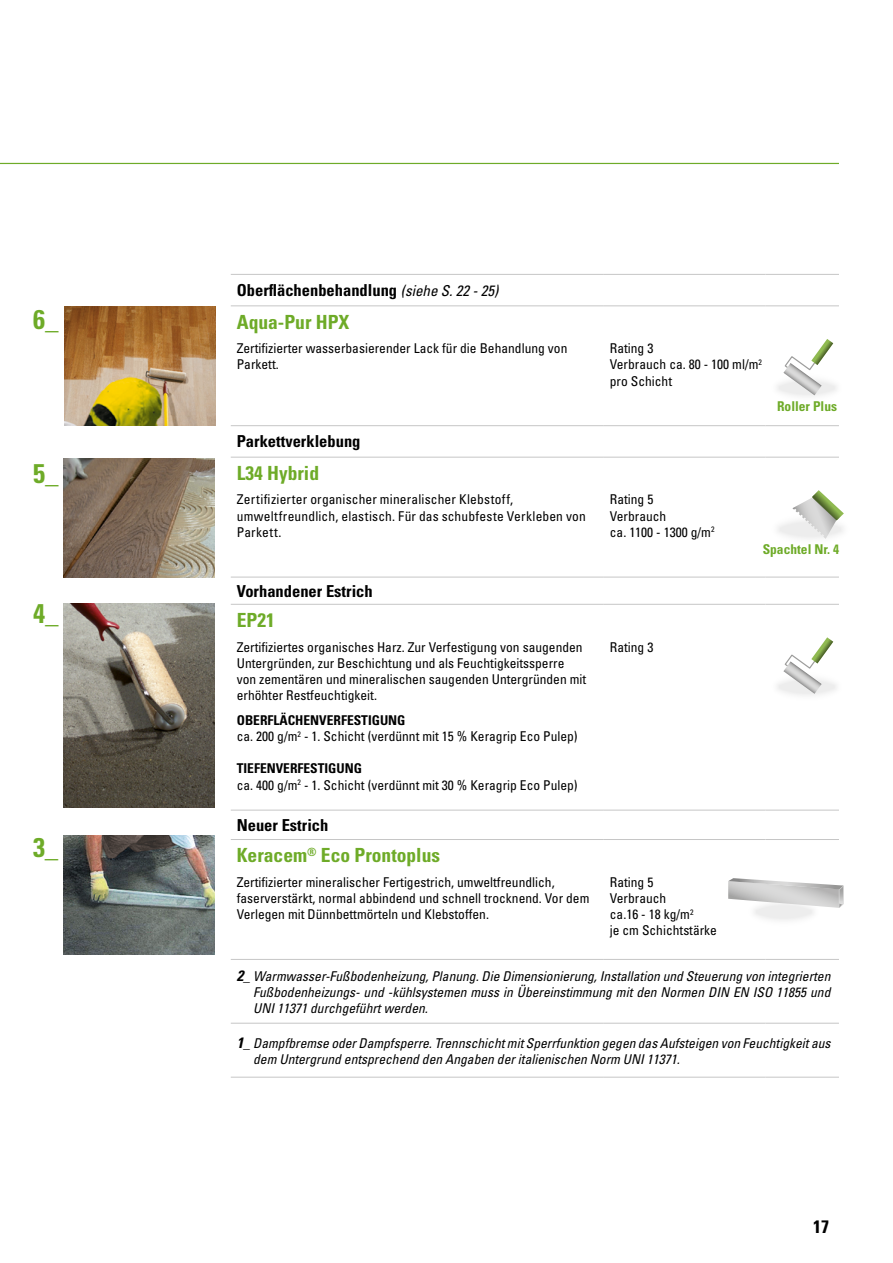
<style>
.page{position:relative;width:893px;height:1263px;background:#fff}
.page>*{position:absolute;margin:0;border:0;box-sizing:border-box;transform-origin:0 0}
.t1{font:700 condensed 27px "Univers LT Std";color:#6eab28}
.t2{font:700 condensed 19.5px "Univers LT Std";color:#6eab28}
.t3{font:700 condensed 18px "Univers LT Std";color:#000}
.t4{font:700 condensed 16.5px "Univers LT Std";color:#000}
.t5{font:condensed 13.5px/16.2px "Univers LT Std";color:#000}
.t6{font:italic condensed 13.5px/16.2px "Univers LT Std";color:#000;text-align:justify}
.t7{font:700 condensed 13.5px "Univers LT Std";color:#6eab28}
.s1{font-weight:400;font-style:italic;font-size:15px}
.s2{font-weight:700}
.s3{font-weight:700;font-size:15px}
</style>
<div class="page">
<hr style="left:0;top:163px;width:839px;height:1px;background:#6eab28">
<hr style="left:231px;top:274px;width:373px;height:1px;background:#c6c6c6">
<hr style="left:604px;top:274px;width:161px;height:1px;background:#c6c6c6">
<hr style="left:765px;top:274px;width:74px;height:1px;background:#c6c6c6">
<hr style="left:231px;top:305px;width:373px;height:1px;background:#c6c6c6">
<hr style="left:604px;top:305px;width:161px;height:1px;background:#c6c6c6">
<hr style="left:765px;top:305px;width:74px;height:1px;background:#c6c6c6">
<hr style="left:231px;top:425px;width:373px;height:1px;background:#c6c6c6">
<hr style="left:231px;top:457px;width:373px;height:1px;background:#c6c6c6">
<hr style="left:604px;top:425px;width:161px;height:1px;background:#c6c6c6">
<hr style="left:604px;top:457px;width:161px;height:1px;background:#c6c6c6">
<hr style="left:765px;top:425px;width:74px;height:1px;background:#c6c6c6">
<hr style="left:765px;top:457px;width:74px;height:1px;background:#c6c6c6">
<hr style="left:231px;top:577px;width:373px;height:1px;background:#c6c6c6">
<hr style="left:231px;top:604px;width:373px;height:1px;background:#c6c6c6">
<hr style="left:604px;top:577px;width:161px;height:1px;background:#c6c6c6">
<hr style="left:604px;top:604px;width:161px;height:1px;background:#c6c6c6">
<hr style="left:765px;top:577px;width:74px;height:1px;background:#c6c6c6">
<hr style="left:765px;top:604px;width:74px;height:1px;background:#c6c6c6">
<hr style="left:231px;top:810px;width:373px;height:1px;background:#c6c6c6">
<hr style="left:231px;top:839px;width:373px;height:1px;background:#c6c6c6">
<hr style="left:604px;top:810px;width:161px;height:1px;background:#c6c6c6">
<hr style="left:604px;top:839px;width:161px;height:1px;background:#c6c6c6">
<hr style="left:765px;top:810px;width:74px;height:1px;background:#c6c6c6">
<hr style="left:765px;top:839px;width:74px;height:1px;background:#c6c6c6">
<hr style="left:231px;top:959px;width:373px;height:1px;background:#c6c6c6">
<hr style="left:604px;top:959px;width:161px;height:1px;background:#c6c6c6">
<hr style="left:231px;top:1023px;width:373px;height:1px;background:#c6c6c6">
<hr style="left:604px;top:1023px;width:161px;height:1px;background:#c6c6c6">
<hr style="left:765px;top:1023px;width:74px;height:1px;background:#c6c6c6">
<hr style="left:231px;top:1077px;width:373px;height:1px;background:#c6c6c6">
<hr style="left:604px;top:1077px;width:161px;height:1px;background:#c6c6c6">
<hr style="left:765px;top:1077px;width:74px;height:1px;background:#c6c6c6">
<hr style="left:765px;top:959px;width:74px;height:1px;background:#c6c6c6">
<div style="left:771px;top:373px;width:72px;height:30px;background:#fbfbfb;border-radius:50%"></div>
<svg style="left:783px;top:339px;width:50px;height:56px"></svg>
<div style="left:771px;top:513px;width:79px;height:33px;background:linear-gradient(to right,#f7f7f7,#fefefe);border-radius:50%"></div>
<svg style="left:792px;top:490px;width:52px;height:49px"></svg>
<div style="left:771px;top:671px;width:72px;height:30px;background:#fbfbfb;border-radius:50%"></div>
<svg style="left:783px;top:637px;width:50px;height:57px"></svg>
<img style="left:64px;top:459px;width:151px;height:119px">
<img style="left:64px;top:306px;width:151px;height:119px">
<img style="left:64px;top:836px;width:151px;height:119px">
<div style="left:747px;top:897px;width:72px;height:30px;background:#ededed;border-radius:50%"></div>
<svg style="left:728px;top:878px;width:116px;height:31px"></svg>
<img style="left:64px;top:603px;width:151px;height:204px">
<h1 class="t1" style="left:33px;top:303px;width:27px">6_</h1>
<h1 class="t1" style="left:33px;top:457px;width:27px">5_</h1>
<h1 class="t1" style="left:33px;top:597px;width:27px">4_</h1>
<h1 class="t1" style="left:33px;top:831px;width:27px">3_</h1>
<p class="t4" style="left:237px;top:280px;width:263px">Oberflächenbehandlung <span class="s1">(siehe S. 22 - 25)</span></p>
<h2 class="t2" style="left:237px;top:310px;width:114px">Aqua-Pur HPX</h2>
<p class="t5" style="left:237px;top:340px;width:332px">Zertifizierter wasserbasierender Lack für die Behandlung von<br>Parkett.</p>
<p class="t5" style="left:610px;top:340px;width:154px">Rating 3<br>Verbrauch ca. 80 - 100 ml/m<sup>2 </sup>pro Schicht</p>
<p class="t4" style="left:237px;top:431px;width:125px">Parkettverklebung</p>
<h2 class="t2" style="left:237px;top:461px;width:84px">L34 Hybrid</h2>
<p class="t5" style="left:237px;top:491px;width:351px">Zertifizierter organischer mineralischer Klebstoff, umweltfreundlich, elastisch. Für das schubfeste Verkleben von<br>Parkett.</p>
<p class="t5" style="left:610px;top:491px;width:106px">Rating 5<br>Verbrauch<br>ca. 1100 - 1300 g/m<sup>2</sup></p>
<p class="t7" style="left:777px;top:398px;width:62px">Roller Plus</p>
<p class="t4" style="left:237px;top:581px;width:137px">Vorhandener Estrich</p>
<h2 class="t2" style="left:237px;top:608px;width:39px">EP21</h2>
<p class="t5" style="left:237px;top:638px;width:351px">Zertifiziertes organisches Harz. Zur Verfestigung von saugenden Untergründen, zur Beschichtung und als Feuchtigkeitssperre von zementären und mineralischen saugenden Untergründen mit erhöhter Restfeuchtigkeit.</p>
<p class="t5" style="left:237px;top:712px;width:342px"><span class="s2">OBERFLÄCHENVERFESTIGUNG<br></span>ca. 200 g/m<sup>2</sup> - 1. Schicht (verdünnt mit 15 % Keragrip Eco Pulep)</p>
<p class="t5" style="left:237px;top:760px;width:342px"><span class="s2">TIEFENVERFESTIGUNG<br></span>ca. 400 g/m<sup>2</sup> - 1. Schicht (verdünnt mit 30 % Keragrip Eco Pulep)</p>
<p class="t5" style="left:610px;top:638px;width:45px">Rating 3</p>
<p class="t7" style="left:763px;top:541px;width:78px">Spachtel Nr. 4</p>
<p class="t4" style="left:237px;top:815px;width:93px">Neuer Estrich</p>
<h2 class="t2" style="left:237px;top:843px;width:205px">Keracem<sup>®</sup> Eco Prontoplus</h2>
<p class="t5" style="left:237px;top:874px;width:354px">Zertifizierter mineralischer Fertigestrich, umweltfreundlich, faserverstärkt, normal abbindend und schnell trocknend. Vor dem<br>Verlegen mit Dünnbettmörteln und Klebstoffen.</p>
<p class="t5" style="left:610px;top:874px;width:109px">Rating 5<br>Verbrauch<br>ca.16 - 18 kg/m<sup>2<br></sup>je cm Schichtstärke</p>
<p class="t6" style="left:253px;top:967px;width:579px;text-indent:-16px"><span class="s3">2</span><span class="s2">_</span> Warmwasser-Fußbodenheizung, Planung. Die Dimensionierung, Installation und Steuerung von integrierten Fußbodenheizungs- und -kühlsystemen muss in Übereinstimmung mit den Normen DIN EN ISO 11855 und UNI 11371 durchgeführt werden.</p>
<p class="t6" style="left:253px;top:1034px;width:579px;text-indent:-16px"><span class="s3">1</span><span class="s2">_</span> Dampfbremse oder Dampfsperre. Trennschicht mit Sperrfunktion gegen das Aufsteigen von Feuchtigkeit aus dem Untergrund entsprechend den Angaben der italienischen Norm UNI 11371.</p>
<h3 class="t3" style="left:813px;top:1216px;width:17px">17</h3>
</div>
